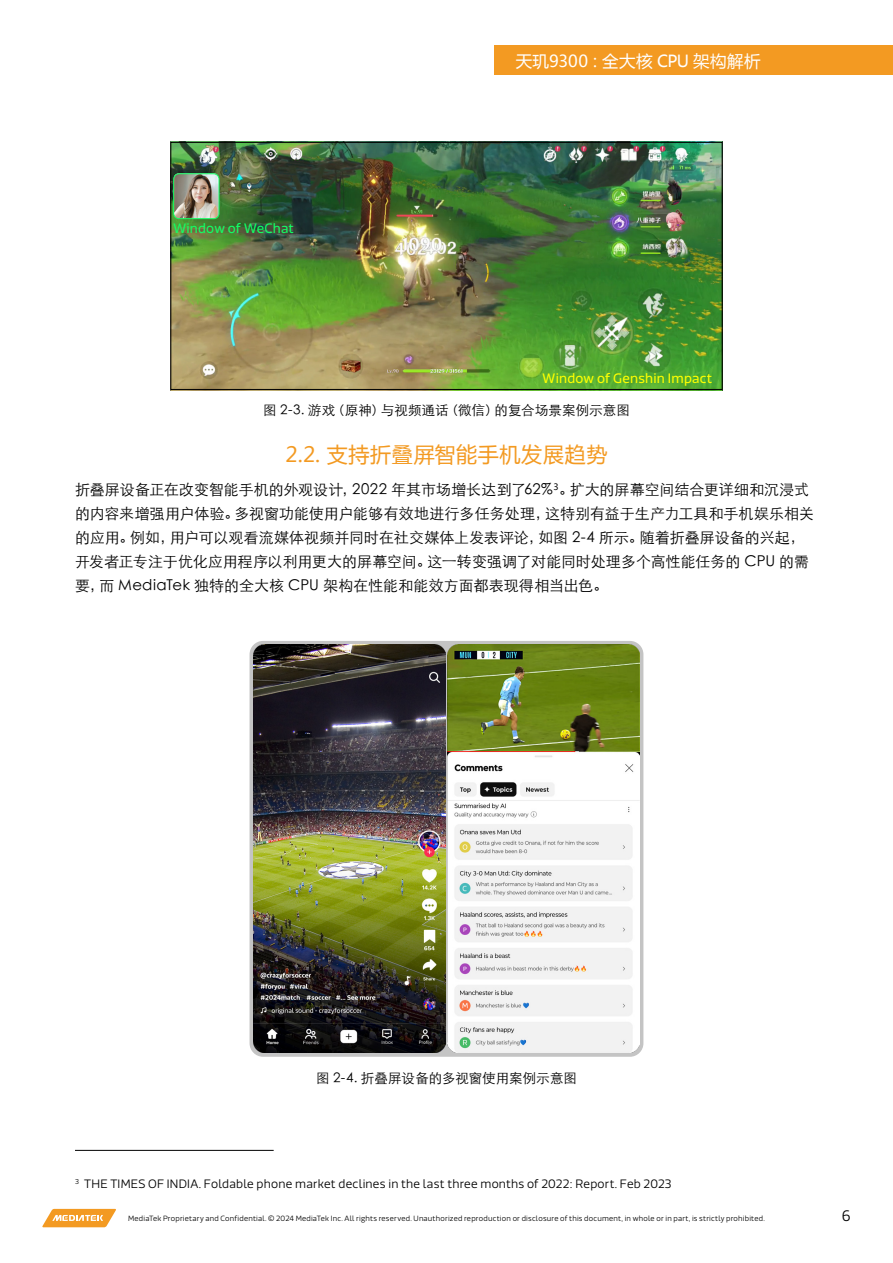
<style>
.page{position:relative;width:893px;height:1263px;background:#fff}
.page>*{position:absolute;margin:0;border:0;box-sizing:border-box;transform-origin:0 0}
.Subhead{font:21px "Microsoft Ya Hei";letter-spacing:.035em;color:#f39a22}
.t1{font:16.5px "Microsoft Ya Hei";letter-spacing:.025em;color:#fff}
.Body_copy_9_14{font:300 15px/24px "ST Heiti SC";color:#000}
.t2{font:300 15px "Riona Sans";color:#000}
.Body_copy_9_14-2{font:300 13.5px "ST Heiti SC";color:#000}
.t3{font:13.5px "Riona Sans";letter-spacing:.015em;color:#ff0}
.t4{font:13.5px "Riona Sans";letter-spacing:.005em;color:#12ff64}
.Body_copy_9_14-3{font:300 12px "Riona Sans";letter-spacing:.015em;color:#000}
.t5{font:300 7.5px "Riona Sans";letter-spacing:.025em;color:#000}
</style>
<div class="page">
<svg style="left:42px;top:1209px;width:74px;height:18px"></svg>
<div style="left:494px;top:45px;width:399px;height:30px;background:#f39a22"></div>
<div style="left:250px;top:641px;width:393px;height:416px;background:linear-gradient(to right,#c4c4c4,#c4c4c4);border-radius:14px"></div>
<img style="left:253px;top:645px;width:192px;height:408px">
<img style="left:447px;top:645px;width:193px;height:408px">
<hr style="left:75px;top:1150px;width:199px;height:1px;background:#000">
<img style="left:172px;top:142px;width:551px;height:248px">
<div style="left:170px;top:142px;width:552px;height:248px;border:1px solid #000"></div>
<img style="left:174px;top:174px;width:45px;height:45px">
<div style="left:173px;top:174px;width:46px;height:45px;border:1px solid #12ff64;border-radius:5px"></div>
<p class="t4" style="left:173px;top:220px;width:122px">Window of WeChat</p>
<p class="t1" style="left:516px;top:49px;width:246px">天玑9300 : 全大核 CPU 架构解析</p>
<p class="t3" style="left:543px;top:370px;width:171px">Window of Genshin Impact</p>
<p class="Body_copy_9_14-2" style="left:263px;top:399px;width:368px">图 2-3. 游戏（原神）与视频通话（微信）的复合场景案例示意图</p>
<p class="Subhead" style="left:286px;top:440px;width:323px">2.2. 支持折叠屏智能手机发展趋势</p>
<p class="Body_copy_9_14" style="left:75px;top:476px;width:741px">折叠屏设备正在改变智能手机的外观设计，2022 年其市场增长达到了62%<sup>3</sup>。扩大的屏幕空间结合更详细和沉浸式的内容来增强用户体验。多视窗功能使用户能够有效地进行多任务处理，这特别有益于生产力工具和手机娱乐相关的应用。例如，用户可以观看流媒体视频并同时在社交媒体上发表评论，如图 2-4 所示。随着折叠屏设备的兴起，开发者正专注于优化应用程序以利用更大的屏幕空间。这一转变强调了对能同时处理多个高性能任务的 CPU 的需要，而 MediaTek 独特的全大核 CPU 架构在性能和能效方面都表现得相当出色。</p>
<p class="Body_copy_9_14-2" style="left:316px;top:1066px;width:262px">图 2‑4. 折叠屏设备的多视窗使用案例示意图</p>
<p class="Body_copy_9_14-3" style="left:75px;top:1176px;width:598px"><sup>3</sup> THE TIMES OF INDIA. Foldable phone market declines in the last three months of 2022: Report. Feb 2023</p>
<p class="t5" style="left:128px;top:1214px;width:638px">MediaTek Proprietary and Confidential. © 2024 MediaTek Inc. All rights reserved. Unauthorized reproduction or disclosure of this document, in whole or in part, is strictly prohibited.</p>
<p class="t2" style="left:842px;top:1206px;width:10px">6</p>
</div>
